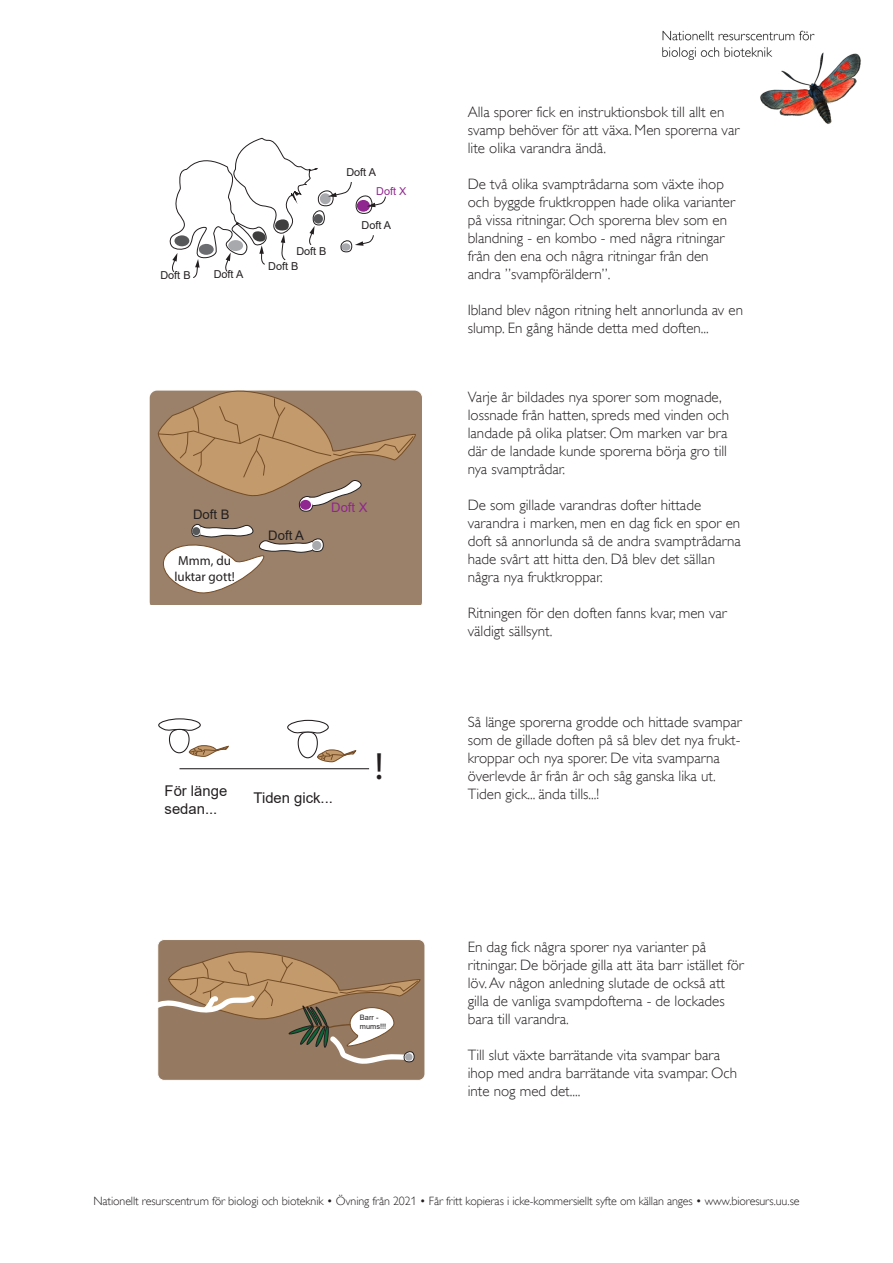
<style>
.page{position:relative;width:893px;height:1263px;background:#fff}
.page>*{position:absolute;margin:0;border:0;box-sizing:border-box;transform-origin:0 0}
.t1{font:38.1px "Myriad Pro";color:#231f20}
.Faktatext{font:300 15px/18px "Gill Alt One";color:#231f20}
.t2{font:14.85px/17.9px "Arial";color:#231f20}
.t3{font:13.2px/15.8px "Myriad Pro";color:#231f20}
.t4{font:13.2px "Arial";color:#231f20}
.t5{font:13.2px "Arial";color:#90268f}
.t6{font:300 12px "Gill Alt One";letter-spacing:-.01em;color:#231f20}
.t7{font:10.95px/14.9px "Arial";color:#231f20}
.t8{font:10.95px "Arial";color:#90268f}
.t9{font:7.5px/8.9px "Arial";color:#231f20}
</style>
<div class="page">
<img style="left:662px;top:30px;width:199px;height:94px">
<svg style="left:169px;top:138px;width:217px;height:140px"></svg>
<div style="left:149px;top:390px;width:273px;height:214px;background:#9b8169"></div>
<svg style="left:157px;top:390px;width:259px;height:122px;background:#aa8a69"></svg>
<svg style="left:160px;top:522px;width:164px;height:75px"></svg>
<hr style="left:179px;top:768px;width:190px;height:1px;background:#231f20">
<div style="left:169px;top:729px;width:21px;height:24px;border:1px solid #231f20;border-radius:10px"></div>
<svg style="left:158px;top:718px;width:43px;height:15px"></svg>
<svg style="left:189px;top:745px;width:40px;height:12px"></svg>
<svg style="left:287px;top:719px;width:70px;height:51px"></svg>
<div style="left:158px;top:939px;width:267px;height:141px;background:#957960;border-radius:6px"></div>
<div style="left:157px;top:939px;width:268px;height:141px;border:1px solid #fff;border-radius:6px"></div>
<svg style="left:157px;top:947px;width:264px;height:117px"></svg>
<div style="left:405px;top:1053px;width:8px;height:8px;background:#a8a9ad;border-radius:50%"></div>
<p class="t7" style="left:346px;top:165px;width:31px">Doft A</p>
<p class="t8" style="left:376px;top:184px;width:32px">Doft X</p>
<p class="t7" style="left:160px;top:267px;width:32px">Doft B</p>
<p class="t7" style="left:214px;top:267px;width:31px">Doft A</p>
<p class="t7" style="left:268px;top:243px;width:60px;text-indent:28px">Doft B<br>Doft B</p>
<p class="t7" style="left:361px;top:218px;width:31px">Doft A</p>
<p class="t4" style="left:193px;top:505px;width:38px">Doft B</p>
<p class="t3" style="left:174px;top:552px;width:62px">Mmm, du luktar gott!</p>
<p class="t4" style="left:268px;top:527px;width:37px">Doft A</p>
<p class="t5" style="left:331px;top:498px;width:38px">Doft X</p>
<p class="t1" style="left:375px;top:743px;width:10px">!</p>
<p class="t2" style="left:165px;top:782px;width:64px">För länge sedan...</p>
<p class="t2" style="left:254px;top:789px;width:81px">Tiden gick...</p>
<p class="t9" style="left:360px;top:1013px;width:28px">Barr - mums!!!</p>
<p class="Faktatext" style="left:468px;top:103px;width:273px">Alla sporer fick en instruktionsbok till allt en svamp behöver för att växa. Men sporerna var lite olika varandra ändå.</p>
<p class="Faktatext" style="left:468px;top:175px;width:269px">De två olika svamptrådarna som växte ihop och byggde fruktkroppen hade olika varianter på vissa ritningar. Och sporerna blev som en blandning - en kombo - med några ritningar från den ena och några ritningar från den andra ”svampföräldern”.</p>
<p class="Faktatext" style="left:468px;top:301px;width:277px">Ibland blev någon ritning helt annorlunda av en slump. En gång hände detta med doften...</p>
<p class="Faktatext" style="left:468px;top:387px;width:263px">Varje år bildades nya sporer som mognade, lossnade från hatten, spreds med vinden och landade på olika platser. Om marken var bra där de landade kunde sporerna börja gro till nya svamptrådar.</p>
<p class="Faktatext" style="left:468px;top:495px;width:275px">De som gillade varandras dofter hittade varandra i marken, men en dag fick en spor en doft så annorlunda så de andra svamptrådarna hade svårt att hitta den. Då blev det sällan några nya fruktkroppar.</p>
<p class="Faktatext" style="left:468px;top:603px;width:261px">Ritningen för den doften fanns kvar, men var väldigt sällsynt.</p>
<p class="Faktatext" style="left:468px;top:713px;width:275px">Så länge sporerna grodde och hittade svampar som de gillade doften på så blev det nya frukt&shy;kroppar och nya sporer. De vita svamparna överlevde år från år och såg ganska lika ut.</p>
<p class="Faktatext" style="left:468px;top:785px;width:133px">Tiden gick... ända tills...!</p>
<p class="Faktatext" style="left:468px;top:938px;width:278px">En dag fick några sporer nya varianter på ritningar. De började gilla att äta barr istället för löv. Av någon anledning slutade de också att gilla de vanliga svampdofterna - de lockades bara till varandra.</p>
<p class="Faktatext" style="left:468px;top:1046px;width:271px">Till slut växte barrätande vita svampar bara ihop med andra barrätande vita svampar. Och inte nog med det....</p>
<p class="t6" style="left:93px;top:1194px;width:708px">Nationellt resurscentrum för biologi och bioteknik • Övning från 2021 • Får fritt kopieras i icke-kommersiellt syfte om källan anges • www.bioresurs.uu.se</p>
</div>
